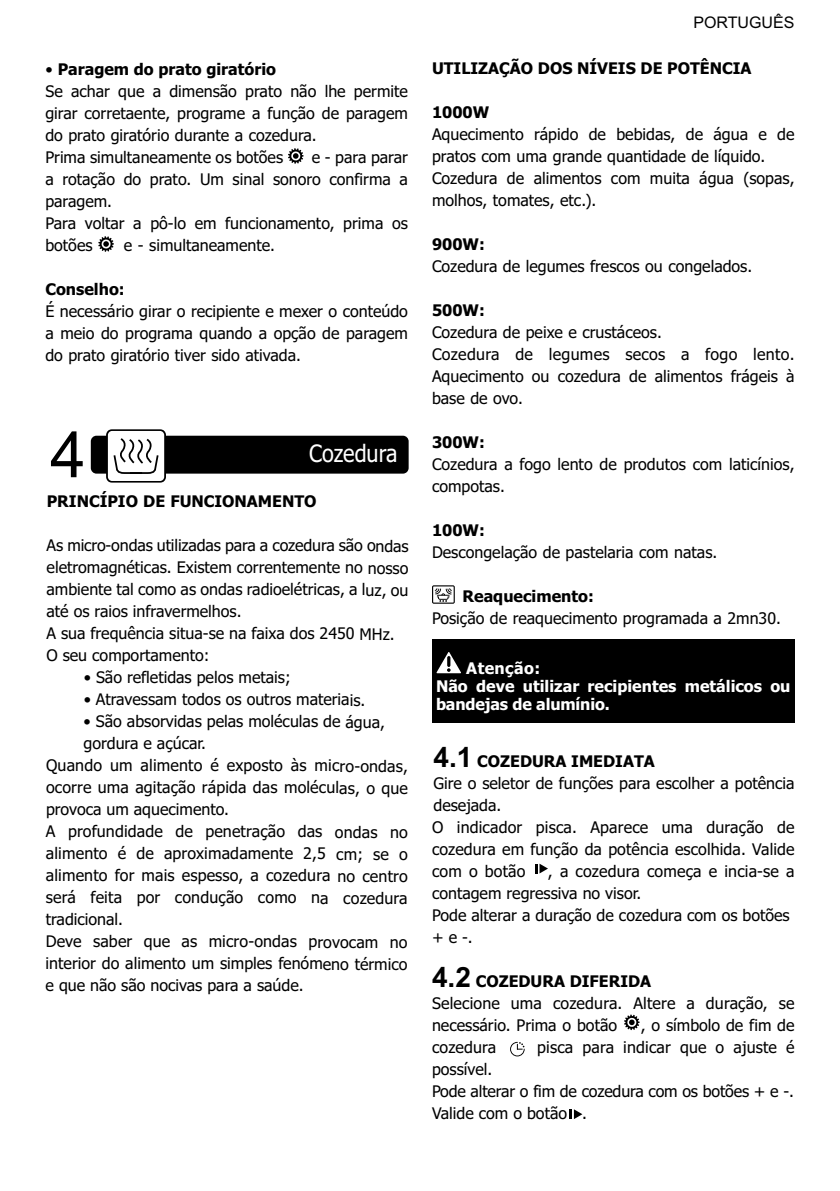
<style>
.page{position:relative;width:840px;height:1191px;background:#fff}
.page>*{position:absolute;margin:0;border:0;box-sizing:border-box;transform-origin:0 0}
.t1{font:64px "Arial";color:#000}
.t2{font:24px "Tahoma";color:#fff;scale:.9 1}
.t3{font:16px/22px "Tahoma";color:#000}
.t4{font:700 16px "Tahoma";color:#000}
.t5{font:700 16px/18px "Tahoma";color:#fff}
.t6{font:16px "Arial";color:#000}
.s1{font-weight:700}
.s2{font-family:"Arial";font-weight:700;font-size:28px}
</style>
<div class="page">
<div style="left:91px;top:436px;width:317px;height:37px;background:#000;border-radius:6px"></div>
<div style="left:106px;top:429px;width:60px;height:54px;border:2px solid #000;border-radius:5px"></div>
<svg style="left:107px;top:430px;width:58px;height:52px"></svg>
<svg style="left:454px;top:585px;width:1px;height:19px"></svg>
<svg style="left:432px;top:585px;width:22px;height:19px"></svg>
<svg style="left:98px;top:236px;width:16px;height:16px"></svg>
<svg style="left:288px;top:148px;width:15px;height:16px"></svg>
<svg style="left:569px;top:1109px;width:13px;height:10px"></svg>
<svg style="left:510px;top:1041px;width:14px;height:15px"></svg>
<svg style="left:624px;top:1014px;width:15px;height:16px"></svg>
<svg style="left:535px;top:863px;width:12px;height:10px"></svg>
<div style="left:432px;top:639px;width:362px;height:84px;background:#000"></div>
<svg style="left:436px;top:652px;width:25px;height:21px"></svg>
<p class="t3" style="left:45px;top:58px;width:364px">• <span class="s1">Paragem do prato giratório<br></span>Se achar que a dimensão prato não lhe permite girar corretaente, programe a função de paragem do prato giratório durante a cozedura.<br>Prima simultaneamente os botões</p>
<p class="t3" style="left:45px;top:146px;width:364px;text-indent:266px">e - para parar a rotação do prato. Um sinal sonoro confirma a paragem.<br>Para voltar a pô-lo em funcionamento, prima os botões</p>
<p class="t3" style="left:124px;top:234px;width:152px">e - simultaneamente.</p>
<p class="t4" style="left:45px;top:280px;width:81px">Conselho:</p>
<p class="t3" style="left:45px;top:300px;width:364px;text-align:justify">É necessário girar o recipiente e mexer o conteúdo a meio do programa quando a opção de paragem do prato giratório tiver sido ativada.</p>
<h1 class="t1" style="left:50px;top:418px;width:37px">4</h1>
<h2 class="t2" style="left:309px;top:440px;width:100px">Cozedura</h2>
<p class="t4" style="left:47px;top:492px;width:271px">PRINCÍPIO DE FUNCIONAMENTO</p>
<p class="t3" style="left:46px;top:534px;width:363px">As micro-ondas utilizadas para a cozedura são ondas eletromagnéticas. Existem correntemente no nosso ambiente tal como as ondas radioelétricas, a luz, ou até os raios infravermelhos.<br>A sua frequência situa-se na faixa dos 2450 MHz.<br>O seu comportamento:</p>
<p class="t3" style="left:84px;top:666px;width:208px">• São refletidas pelos metais;</p>
<p class="t3" style="left:84px;top:688px;width:283px">• Atravessam todos os outros materiais.</p>
<p class="t3" style="left:84px;top:710px;width:303px">• São absorvidas pelas moléculas de água,</p>
<p class="t3" style="left:83px;top:732px;width:124px">gordura e açúcar.</p>
<p class="t3" style="left:46px;top:754px;width:363px">Quando um alimento é exposto às micro-ondas,</p>
<p class="t3" style="left:46px;top:776px;width:363px">ocorre uma agitação rápida das moléculas, o que</p>
<p class="t3" style="left:46px;top:798px;width:184px">provoca um aquecimento.</p>
<p class="t3" style="left:46px;top:820px;width:363px">A profundidade de penetração das ondas no</p>
<p class="t3" style="left:46px;top:842px;width:363px">alimento é de aproximadamente 2,5 cm; se o</p>
<p class="t3" style="left:46px;top:864px;width:363px">alimento for mais espesso, a cozedura no centro</p>
<p class="t3" style="left:46px;top:886px;width:363px">será feita por condução como na cozedura</p>
<p class="t3" style="left:46px;top:908px;width:79px">tradicional.</p>
<p class="t3" style="left:46px;top:930px;width:363px">Deve saber que as micro-ondas provocam no</p>
<p class="t3" style="left:46px;top:952px;width:363px">interior do alimento um simples fenómeno térmico</p>
<p class="t3" style="left:46px;top:974px;width:259px">e que não são nocivas para a saúde.</p>
<p class="t6" style="left:693px;top:13px;width:103px">PORTUGUÊS</p>
<p class="t4" style="left:432px;top:59px;width:321px">UTILIZAÇÃO DOS NÍVEIS DE POTêNCIA</p>
<p class="t4" style="left:432px;top:103px;width:59px">1000W</p>
<p class="t3" style="left:432px;top:123px;width:364px">Aquecimento rápido de bebidas, de água e de pratos com uma grande quantidade de líquido.<br>Cozedura de alimentos com muita água (sopas, molhos, tomates, etc.).</p>
<p class="t4" style="left:432px;top:235px;width:54px">900W:</p>
<p class="t3" style="left:432px;top:255px;width:321px">Cozedura de legumes frescos ou congelados.</p>
<p class="t4" style="left:432px;top:301px;width:54px">500W:</p>
<p class="t3" style="left:432px;top:321px;width:364px">Cozedura de peixe e crustáceos.<br>Cozedura de legumes secos a fogo lento.<br>Aquecimento ou cozedura de alimentos frágeis à base de ovo.</p>
<p class="t4" style="left:432px;top:433px;width:54px">300W:</p>
<p class="t3" style="left:432px;top:453px;width:364px">Cozedura a fogo lento de produtos com laticínios, compotas.</p>
<p class="t4" style="left:432px;top:521px;width:54px">100W:</p>
<p class="t3" style="left:432px;top:541px;width:287px">Descongelação de pastelaria com natas.</p>
<p class="t4" style="left:462px;top:587px;width:133px">Reaquecimento:</p>
<p class="t3" style="left:432px;top:607px;width:350px">Posição de reaquecimento programada a 2mn30.</p>
<p class="t5" style="left:436px;top:659px;width:356px;text-indent:30px">Atenção:<br>Não deve utilizar recipientes metálicos ou bandejas de alumínio.</p>
<p class="t3" style="left:432px;top:750px;width:364px"><span class="s2">4.1</span> <span class="s1">COZEDURA IMEDIATA<br></span>Gire o seletor de funções para escolher a potência desejada.<br>O indicador pisca. Aparece uma duração de cozedura em função da potência escolhida. Valide com o botão</p>
<p class="t3" style="left:432px;top:860px;width:364px;text-indent:116px">, a cozedura começa e incia-se a contagem regressiva no visor.<br>Pode alterar a duração de cozedura com os botões +e-.</p>
<p class="t3" style="left:432px;top:970px;width:364px"><span class="s2">4.2</span> <span class="s1">COZEDURA DIFERIDA<br></span>Selecione uma cozedura. Altere a duração, se necessário. Prima o botão</p>
<p class="t3" style="left:640px;top:1014px;width:155px">, o símbolo de fim de</p>
<p class="t3" style="left:432px;top:1036px;width:66px">cozedura</p>
<p class="t3" style="left:537px;top:1036px;width:258px">pisca para indicar que o ajuste é</p>
<p class="t3" style="left:432px;top:1058px;width:363px">possível.<br>Pode alterar o fim de cozedura com os botões + e -.<br>Valide com o botão .</p>
</div>
